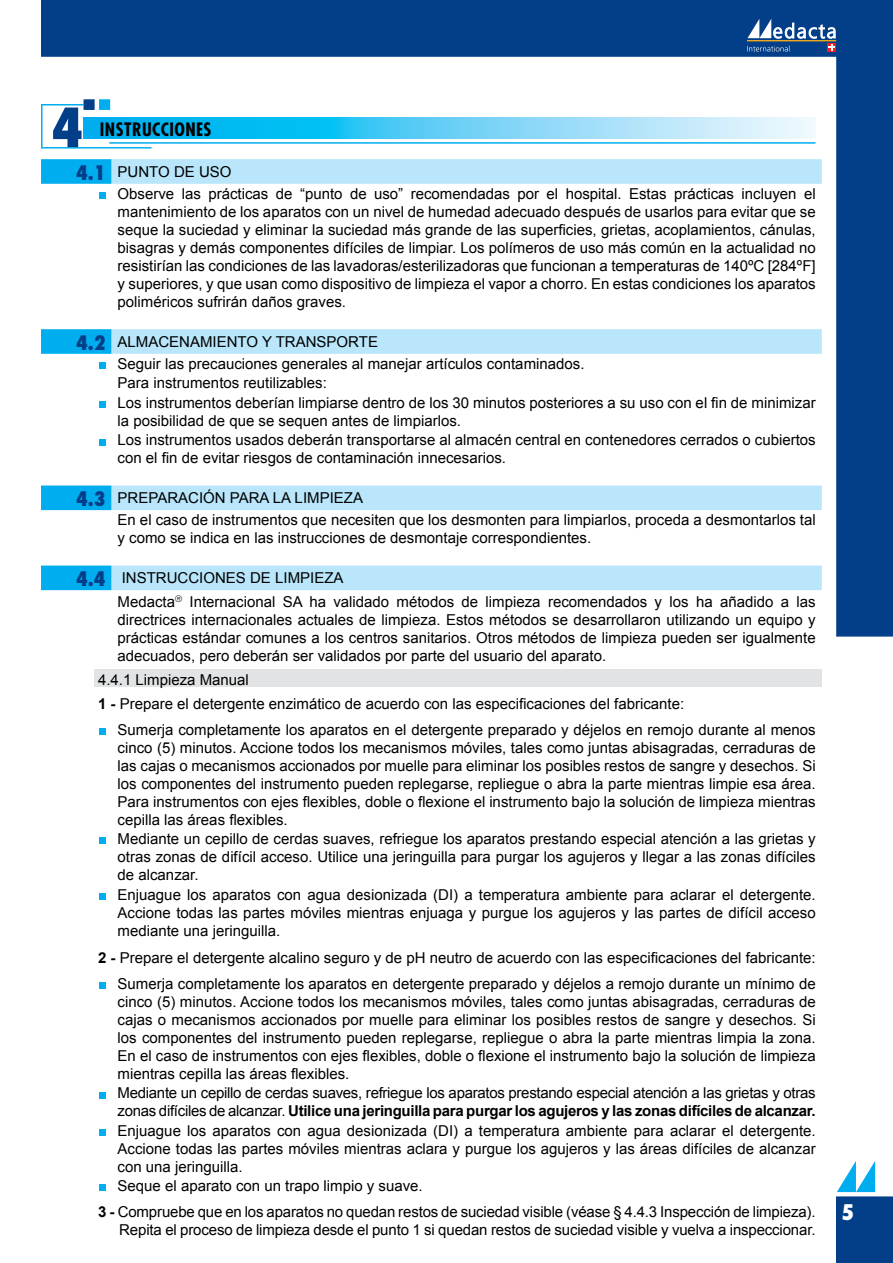
<style>
.page{position:relative;width:893px;height:1263px;background:#fff}
.page>*{position:absolute;margin:0;border:0;box-sizing:border-box;transform-origin:0 0}
.t1{font:800 condensed 52.5px "Futura Std";color:#023f88}
.t2{font:800 condensed 21px "Futura Std";color:#fff}
.t3{font:700 condensed 18px "Futura Std";letter-spacing:.025em;color:#000}
.t4{font:15px/18px "Arial";color:#000}
.t5{font:15px/18px "Arial";letter-spacing:-.02em;color:#000}
.s1{font-family:"Futura Std";font-weight:800;font-stretch:condensed;font-size:19.5px;color:#023f88}
.s2{font-weight:700}
</style>
<div class="page">
<div style="left:41px;top:0;width:706px;height:57px;background:#023f88"></div>
<svg style="left:836px;top:1161px;width:57px;height:102px"></svg>
<svg style="left:747px;top:0;width:146px;height:637px"></svg>
<div style="left:95px;top:670px;width:727px;height:17px;background:#e2e3e4"></div>
<hr style="left:109px;top:142px;width:706px;height:2px;background:#00aeef">
<svg style="left:84px;top:117px;width:731px;height:22px;background:#62d0f6"></svg>
<hr style="left:41px;top:104px;width:43px;height:1px;background:#00aeef">
<hr style="left:41px;top:104px;width:2px;height:44px;background:#00aeef">
<hr style="left:41px;top:147px;width:111px;height:2px;background:#00aeef">
<div style="left:99px;top:99px;width:11px;height:11px;background:#00aeef;border:2px solid #00aeef"></div>
<div style="left:84px;top:99px;width:11px;height:11px;background:#023f88;border:2px solid #023f88"></div>
<svg style="left:41px;top:159px;width:71px;height:431px"></svg>
<svg style="left:112px;top:159px;width:710px;height:431px"></svg>
<div style="left:99px;top:193px;width:7px;height:6px;background:#00aeef"></div>
<div style="left:99px;top:363px;width:7px;height:6px;background:#00aeef"></div>
<div style="left:99px;top:401px;width:7px;height:7px;background:#00aeef"></div>
<div style="left:99px;top:439px;width:7px;height:6px;background:#00aeef"></div>
<div style="left:99px;top:728px;width:7px;height:7px;background:#00aeef"></div>
<div style="left:99px;top:838px;width:7px;height:6px;background:#00aeef"></div>
<div style="left:99px;top:893px;width:7px;height:6px;background:#00aeef"></div>
<div style="left:99px;top:982px;width:7px;height:7px;background:#00aeef"></div>
<div style="left:99px;top:1092px;width:7px;height:6px;background:#00aeef"></div>
<div style="left:99px;top:1129px;width:7px;height:7px;background:#00aeef"></div>
<div style="left:99px;top:1185px;width:7px;height:6px;background:#00aeef"></div>
<h1 class="t1" style="left:51px;top:95px;width:33px">4</h1>
<p class="t3" style="left:100px;top:118px;width:113px">INSTRUCCIONES</p>
<p class="t4" style="left:118px;top:161px;width:699px;line-height:22px;text-indent:-41px"><span class="s1">4.1</span> PUNTO DE USO<br>Observe las prácticas de “punto de uso” recomendadas por el hospital. Estas prácticas incluyen el</p>
<p class="t4" style="left:118px;top:203px;width:700px;text-align:justify">mantenimiento de los aparatos con un nivel de humedad adecuado después de usarlos para evitar que se seque la suciedad y eliminar la suciedad más grande de las superficies, grietas, acoplamientos, cánulas, bisagras y demás componentes difíciles de limpiar. Los polímeros de uso más común en la actualidad no resistirían las condiciones de las lavadoras/esterilizadoras que funcionan a temperaturas de 140ºC [284ºF] y superiores, y que usan como dispositivo de limpieza el vapor a chorro. En estas condiciones los aparatos poliméricos sufrirán daños graves.</p>
<p class="t4" style="left:118px;top:331px;width:468px;line-height:22px;text-indent:-41px"><span class="s1">4.2</span> ALMACENAMIENTO Y TRANSPORTE<br>Seguir las precauciones generales al manejar artículos contaminados.</p>
<p class="t4" style="left:118px;top:373px;width:699px;line-height:19.4px">Para instrumentos reutilizables:<br>Los instrumentos deberían limpiarse dentro de los 30 minutos posteriores a su uso con el fin de minimizar</p>
<p class="t4" style="left:118px;top:411px;width:700px;line-height:19.4px">la posibilidad de que se sequen antes de limpiarlos.<br>Los instrumentos usados deberán transportarse al almacén central en contenedores cerrados o cubiertos</p>
<p class="t4" style="left:118px;top:449px;width:390px">con el fin de evitar riesgos de contaminación innecesarios.</p>
<p class="t4" style="left:118px;top:487px;width:700px;line-height:22px;text-indent:-41px"><span class="s1">4.3</span> PREPARACIÓN PARA LA LIMPIEZA<br>En el caso de instrumentos que necesiten que los desmonten para limpiarlos, proceda a desmontarlos tal</p>
<p class="t4" style="left:118px;top:529px;width:475px">y como se indica en las instrucciones de desmontaje correspondientes.</p>
<p class="t4" style="left:118px;top:566px;width:700px;line-height:23.4px;text-indent:-41px"><span class="s1">4.4</span> INSTRUCCIONES DE LIMPIEZA<br>Medacta<sup>®</sup> Internacional SA ha validado métodos de limpieza recomendados y los ha añadido a las</p>
<p class="t4" style="left:118px;top:610px;width:700px;text-align:justify">directrices internacionales actuales de limpieza. Estos métodos se desarrollaron utilizando un equipo y prácticas estándar comunes a los centros sanitarios. Otros métodos de limpieza pueden ser igualmente adecuados, pero deberán ser validados por parte del usuario del aparato.</p>
<p class="t4" style="left:98px;top:671px;width:152px">4.4.1 Limpieza Manual</p>
<p class="t4" style="left:98px;top:695px;width:588px"><span class="s2">1 -</span> Prepare el detergente enzimático de acuerdo con las especificaciones del fabricante:</p>
<p class="t4" style="left:118px;top:720px;width:700px">Sumerja completamente los aparatos en el detergente preparado y déjelos en remojo durante al menos</p>
<p class="t4" style="left:118px;top:738px;width:700px;text-align:justify">cinco (5) minutos. Accione todos los mecanismos móviles, tales como juntas abisagradas, cerraduras de las cajas o mecanismos accionados por muelle para eliminar los posibles restos de sangre y desechos. Si los componentes del instrumento pueden replegarse, repliegue o abra la parte mientras limpie esa área.<br>Para instrumentos con ejes flexibles, doble o flexione el instrumento bajo la solución de limpieza mientras cepilla las áreas flexibles.</p>
<p class="t4" style="left:118px;top:830px;width:700px;text-align:justify">Mediante un cepillo de cerdas suaves, refriegue los aparatos prestando especial atención a las grietas y otras zonas de difícil acceso. Utilice una jeringuilla para purgar los agujeros y llegar a las zonas difíciles de alcanzar.</p>
<p class="t4" style="left:118px;top:885px;width:700px;text-align:justify">Enjuague los aparatos con agua desionizada (DI) a temperatura ambiente para aclarar el detergente.<br>Accione todas las partes móviles mientras enjuaga y purgue los agujeros y las partes de difícil acceso mediante una jeringuilla.</p>
<p class="t4" style="left:98px;top:945px;width:719px;line-height:25.5px;text-align:right"><span class="s2">2 -</span> Prepare el detergente alcalino seguro y de pH neutro de acuerdo con las especificaciones del fabricante:<br>Sumerja completamente los aparatos en detergente preparado y déjelos a remojo durante un mínimo de</p>
<p class="t4" style="left:118px;top:992px;width:700px;text-align:justify">cinco (5) minutos. Accione todos los mecanismos móviles, tales como juntas abisagradas, cerraduras de cajas o mecanismos accionados por muelle para eliminar los posibles restos de sangre y desechos. Si los componentes del instrumento pueden replegarse, repliegue o abra la parte mientras limpia la zona.<br>En el caso de instrumentos con ejes flexibles, doble o flexione el instrumento bajo la solución de limpieza mientras cepilla las áreas flexibles.</p>
<p class="t5" style="left:118px;top:1084px;width:700px">Mediante un cepillo de cerdas suaves, refriegue los aparatos prestando especial atención a las grietas y otras zonas difíciles de alcanzar. <span class="s2">Utilice una jeringuilla para purgar los agujeros y las zonas difíciles de alcanzar.</span></p>
<p class="t4" style="left:118px;top:1121px;width:700px;text-align:justify">Enjuague los aparatos con agua desionizada (DI) a temperatura ambiente para aclarar el detergente.<br>Accione todas las partes móviles mientras aclara y purgue los agujeros y las áreas difíciles de alcanzar con una jeringuilla.</p>
<p class="t4" style="left:98px;top:1173px;width:719px;line-height:25.5px;text-indent:20px">Seque el aparato con un trapo limpio y suave.<br><span class="s2">3 -</span> Compruebe que en los aparatos no quedan restos de suciedad visible (véase § 4.4.3 Inspección de limpieza).</p>
<p class="t4" style="left:119px;top:1220px;width:698px">Repita el proceso de limpieza desde el punto 1 si quedan restos de suciedad visible y vuelva a inspeccionar.</p>
<h2 class="t2" style="left:842px;top:1199px;width:14px">5</h2>
</div>
